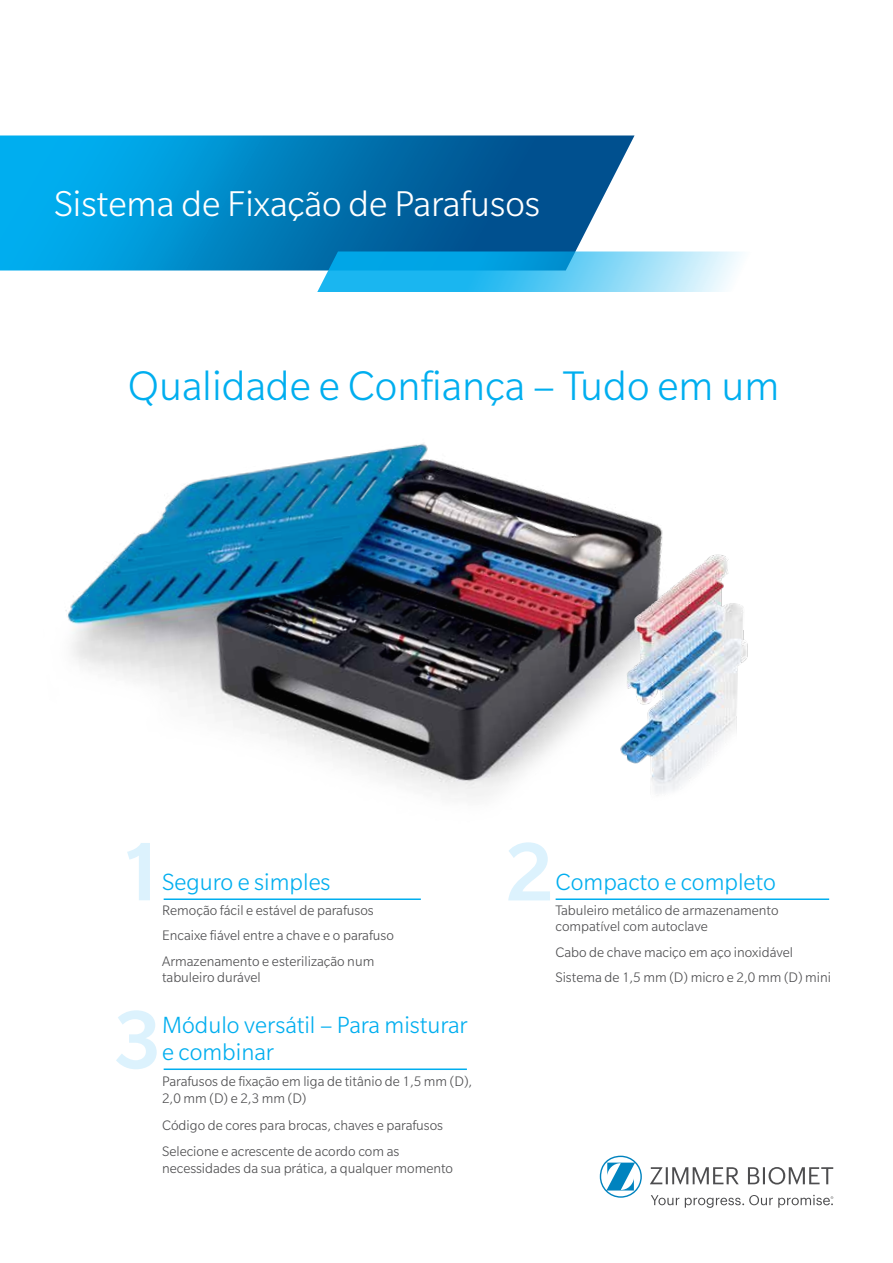
<style>
.page{position:relative;width:893px;height:1263px;background:#fff}
.page>*{position:absolute;margin:0;border:0;box-sizing:border-box;transform-origin:0 0}
.t1{font:500 90px "Slate Pro";color:#dcf2fd}
.t2{font:300 45px "Slate Pro";color:#00aeef}
.t3{font:300 39px "Slate Pro";color:#fff}
.t4{font:300 25.5px/27px "Slate Pro";color:#00aeef}
.t5{font:300 15px/25.5px "Slate Pro";color:#4d4d4f}
</style>
<div class="page">
<img style="left:65px;top:443px;width:598px;height:354px">
<img style="left:604px;top:536px;width:144px;height:261px">
<svg style="left:0;top:135px;width:634px;height:135px;background:#0b83be"></svg>
<svg style="left:317px;top:251px;width:425px;height:41px;background:#54c3ee"></svg>
<svg style="left:650px;top:1167px;width:183px;height:17px"></svg>
<svg style="left:600px;top:1156px;width:42px;height:42px"></svg>
<svg style="left:651px;top:1195px;width:28px;height:10px"></svg>
<svg style="left:685px;top:1195px;width:148px;height:13px"></svg>
<hr style="left:164px;top:898px;width:257px;height:2px;background:#00aeef">
<hr style="left:164px;top:1068px;width:303px;height:2px;background:#00aeef">
<hr style="left:556px;top:898px;width:273px;height:2px;background:#00aeef">
<h3 class="t3" style="left:54px;top:183px;width:488px">Sistema de Fixação de Parafusos</h3>
<h2 class="t2" style="left:128px;top:362px;width:653px">Qualidade e Confiança – Tudo em um</h2>
<h1 class="t1" style="left:117px;top:823px;width:51px">1</h1>
<h3 class="t4" style="left:162px;top:868px;width:170px">Seguro e simples</h3>
<p class="t5" style="left:162px;top:897px;width:233px">Remoção fácil e estável de parafusos<br>Encaixe fiável entre a chave e o parafuso<br>Armazenamento e esterilização num</p>
<p class="t5" style="left:162px;top:965px;width:100px">tabuleiro durável</p>
<h1 class="t1" style="left:113px;top:991px;width:51px">3</h1>
<h3 class="t4" style="left:162px;top:1011px;width:307px">Módulo versátil – Para misturar e combinar</h3>
<p class="t5" style="left:162px;top:1073px;width:312px;line-height:16.5px">Parafusos de fixação em liga de titânio de 1,5 mm (D),<br>2,0 mm (D) e 2,3 mm (D)</p>
<p class="t5" style="left:162px;top:1111px;width:283px;line-height:26.7px">Código de cores para brocas, chaves e parafusos<br>Selecione e acrescente de acordo com as</p>
<p class="t5" style="left:162px;top:1155px;width:292px">necessidades da sua prática, a qualquer momento</p>
<h1 class="t1" style="left:505px;top:823px;width:51px">2</h1>
<h3 class="t4" style="left:555px;top:868px;width:222px">Compacto e completo</h3>
<p class="t5" style="left:555px;top:902px;width:225px;line-height:16.5px">Tabuleiro metálico de armazenamento compatível com autoclave</p>
<p class="t5" style="left:555px;top:939px;width:277px">Cabo de chave maciço em aço inoxidável<br>Sistema de 1,5 mm (D) micro e 2,0 mm (D) mini</p>
</div>
